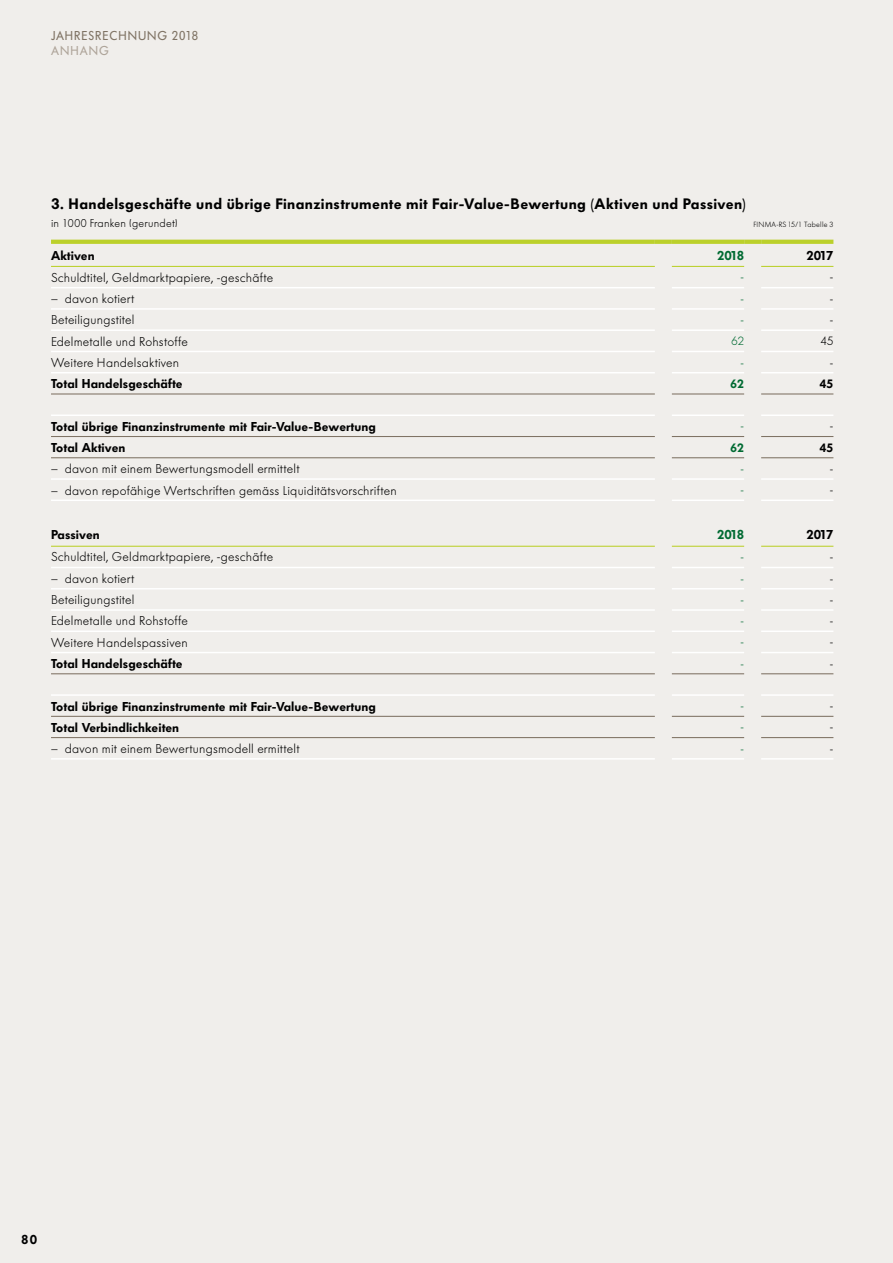
<style>
.page{position:relative;width:893px;height:1263px;background:#f0eeeb}
.page>*{position:absolute;margin:0;border:0;box-sizing:border-box;transform-origin:0 0}
.t1{font:600 15px "Futura BQ";letter-spacing:.03em;color:#000}
.t2{font:300 12.75px "Futura BQ";letter-spacing:.015em;color:#000}
.t3{font:600 12.75px "Futura BQ";letter-spacing:.01em;color:#000}
.t4{font:12.75px "Futura BQ";letter-spacing:.07em;color:#7f7364}
.t5{font:600 12.75px "Futura BQ";letter-spacing:-.105em;color:#006a32}
.t6{font:12.75px "Futura BQ";letter-spacing:.08em;color:#aea499}
.t7{font:300 12px "Futura BQ";color:#006a32}
.t8{font:300 12px "Futura BQ";color:#000}
.t9{font:600 12px "Futura BQ";color:#006a32}
.t10{font:600 12px "Futura BQ";color:#000}
.t11{font:300 11.25px "Futura BQ";letter-spacing:.02em;color:#000}
.t12{font:300 7.5px "Futura BQ";letter-spacing:.03em;color:#000}
.s1{font-family:"Verdigris MVB Pro Text";font-weight:400;font-size:13.5px}
</style>
<div class="page">
<hr style="left:51px;top:287px;width:604px;height:1px;background:#fff">
<hr style="left:672px;top:287px;width:72px;height:1px;background:#fff">
<hr style="left:761px;top:287px;width:72px;height:1px;background:#fff">
<hr style="left:51px;top:308px;width:604px;height:2px;background:#fff">
<hr style="left:672px;top:308px;width:72px;height:2px;background:#fff">
<hr style="left:761px;top:308px;width:72px;height:2px;background:#fff">
<hr style="left:51px;top:329px;width:604px;height:2px;background:#fff">
<hr style="left:672px;top:329px;width:72px;height:2px;background:#fff">
<hr style="left:761px;top:329px;width:72px;height:2px;background:#fff">
<hr style="left:672px;top:478px;width:72px;height:2px;background:#fff">
<hr style="left:761px;top:478px;width:72px;height:2px;background:#fff">
<hr style="left:672px;top:500px;width:72px;height:1px;background:#fff">
<hr style="left:761px;top:500px;width:72px;height:1px;background:#fff">
<hr style="left:672px;top:567px;width:72px;height:1px;background:#fff">
<hr style="left:761px;top:567px;width:72px;height:1px;background:#fff">
<hr style="left:672px;top:588px;width:72px;height:1px;background:#fff">
<hr style="left:761px;top:588px;width:72px;height:1px;background:#fff">
<hr style="left:672px;top:609px;width:72px;height:2px;background:#fff">
<hr style="left:761px;top:609px;width:72px;height:2px;background:#fff">
<hr style="left:672px;top:630px;width:72px;height:2px;background:#fff">
<hr style="left:761px;top:630px;width:72px;height:2px;background:#fff">
<hr style="left:672px;top:758px;width:72px;height:2px;background:#fff">
<hr style="left:761px;top:758px;width:72px;height:2px;background:#fff">
<hr style="left:51px;top:351px;width:604px;height:1px;background:#fff">
<hr style="left:672px;top:351px;width:72px;height:1px;background:#fff">
<hr style="left:761px;top:351px;width:72px;height:1px;background:#fff">
<hr style="left:51px;top:372px;width:604px;height:1px;background:#fff">
<hr style="left:672px;top:372px;width:72px;height:1px;background:#fff">
<hr style="left:761px;top:372px;width:72px;height:1px;background:#fff">
<hr style="left:51px;top:414px;width:604px;height:2px;background:#fff">
<hr style="left:672px;top:414px;width:72px;height:2px;background:#fff">
<hr style="left:761px;top:414px;width:72px;height:2px;background:#fff">
<hr style="left:51px;top:652px;width:604px;height:1px;background:#fff">
<hr style="left:672px;top:652px;width:72px;height:1px;background:#fff">
<hr style="left:761px;top:652px;width:72px;height:1px;background:#fff">
<hr style="left:51px;top:694px;width:604px;height:2px;background:#fff">
<hr style="left:672px;top:694px;width:72px;height:2px;background:#fff">
<hr style="left:761px;top:694px;width:72px;height:2px;background:#fff">
<hr style="left:51px;top:478px;width:604px;height:2px;background:#fff">
<hr style="left:51px;top:500px;width:604px;height:1px;background:#fff">
<hr style="left:51px;top:567px;width:604px;height:1px;background:#fff">
<hr style="left:51px;top:588px;width:604px;height:1px;background:#fff">
<hr style="left:51px;top:609px;width:604px;height:2px;background:#fff">
<hr style="left:51px;top:630px;width:604px;height:2px;background:#fff">
<hr style="left:51px;top:758px;width:604px;height:2px;background:#fff">
<svg style="left:51px;top:240px;width:604px;height:4px;background:#bcd030"></svg>
<svg style="left:655px;top:240px;width:17px;height:4px"></svg>
<svg style="left:672px;top:240px;width:72px;height:4px"></svg>
<svg style="left:744px;top:240px;width:17px;height:4px"></svg>
<svg style="left:761px;top:240px;width:72px;height:4px"></svg>
<hr style="left:51px;top:266px;width:604px;height:1px;background:#bbd02b">
<hr style="left:672px;top:266px;width:72px;height:1px;background:#bbd02b">
<hr style="left:761px;top:266px;width:72px;height:1px;background:#bbd02b">
<hr style="left:51px;top:546px;width:604px;height:1px;background:#bbd02b">
<hr style="left:672px;top:546px;width:72px;height:1px;background:#bbd02b">
<hr style="left:761px;top:546px;width:72px;height:1px;background:#bbd02b">
<hr style="left:51px;top:393px;width:604px;height:1px;background:#7f7364">
<hr style="left:672px;top:393px;width:72px;height:1px;background:#7f7364">
<hr style="left:761px;top:393px;width:72px;height:1px;background:#7f7364">
<hr style="left:51px;top:436px;width:604px;height:1px;background:#7f7364">
<hr style="left:672px;top:436px;width:72px;height:1px;background:#7f7364">
<hr style="left:761px;top:436px;width:72px;height:1px;background:#7f7364">
<hr style="left:51px;top:673px;width:604px;height:1px;background:#7f7364">
<hr style="left:672px;top:673px;width:72px;height:1px;background:#7f7364">
<hr style="left:761px;top:673px;width:72px;height:1px;background:#7f7364">
<hr style="left:51px;top:716px;width:604px;height:1px;background:#7f7364">
<hr style="left:672px;top:716px;width:72px;height:1px;background:#7f7364">
<hr style="left:761px;top:716px;width:72px;height:1px;background:#7f7364">
<hr style="left:51px;top:457px;width:604px;height:1px;background:#7f7364">
<hr style="left:672px;top:457px;width:72px;height:1px;background:#7f7364">
<hr style="left:761px;top:457px;width:72px;height:1px;background:#7f7364">
<hr style="left:51px;top:737px;width:604px;height:1px;background:#7f7364">
<hr style="left:672px;top:737px;width:72px;height:1px;background:#7f7364">
<hr style="left:761px;top:737px;width:72px;height:1px;background:#7f7364">
<p class="t4" style="left:51px;top:29px;width:149px">JAHRESRECHNUNG 2018</p>
<p class="t6" style="left:51px;top:43px;width:59px">ANHANG</p>
<p class="t1" style="left:51px;top:195px;width:696px">3. Handelsgeschäfte und übrige Finanzinstrumente mit Fair-Value-Bewertung (Aktiven und Passiven)</p>
<p class="t11" style="left:51px;top:217px;width:128px">in 1000 Franken (gerundet)</p>
<p class="t12" style="left:753px;top:220px;width:82px">FINMA-RS 15/1 Tabelle 3</p>
<p class="t3" style="left:51px;top:248px;width:45px">Aktiven</p>
<p class="t5" style="left:717px;top:248px;width:29px">2018</p>
<p class="t3" style="left:806px;top:248px;width:29px">2017</p>
<p class="t2" style="left:51px;top:270px;width:224px">Schuldtitel, Geldmarktpapiere, -geschäfte</p>
<p class="t7" style="left:741px;top:270px;width:5px">-</p>
<p class="t8" style="left:830px;top:270px;width:5px">-</p>
<p class="t2" style="left:51px;top:291px;width:85px"><span class="s1">–</span> davon kotiert</p>
<p class="t7" style="left:741px;top:292px;width:5px">-</p>
<p class="t8" style="left:830px;top:292px;width:5px">-</p>
<p class="t2" style="left:51px;top:312px;width:85px">Beteiligungstitel</p>
<p class="t7" style="left:741px;top:313px;width:5px">-</p>
<p class="t8" style="left:830px;top:313px;width:5px">-</p>
<p class="t2" style="left:51px;top:334px;width:138px">Edelmetalle und Rohstoffe</p>
<p class="t7" style="left:732px;top:334px;width:14px">62</p>
<p class="t8" style="left:821px;top:334px;width:14px">45</p>
<p class="t2" style="left:51px;top:355px;width:130px">Weitere Handelsaktiven</p>
<p class="t7" style="left:741px;top:355px;width:5px">-</p>
<p class="t8" style="left:830px;top:355px;width:5px">-</p>
<p class="t3" style="left:51px;top:376px;width:133px">Total Handelsgeschäfte</p>
<p class="t9" style="left:730px;top:377px;width:15px">62</p>
<p class="t10" style="left:819px;top:377px;width:15px">45</p>
<p class="t3" style="left:51px;top:419px;width:326px">Total übrige Finanzinstrumente mit Fair-Value-Bewertung</p>
<p class="t7" style="left:741px;top:419px;width:5px">-</p>
<p class="t8" style="left:830px;top:419px;width:5px">-</p>
<p class="t3" style="left:51px;top:440px;width:76px">Total Aktiven</p>
<p class="t9" style="left:730px;top:440px;width:15px">62</p>
<p class="t10" style="left:819px;top:440px;width:15px">45</p>
<p class="t2" style="left:51px;top:461px;width:250px"><span class="s1">–</span> davon mit einem Bewertungsmodell ermittelt</p>
<p class="t7" style="left:741px;top:462px;width:5px">-</p>
<p class="t8" style="left:830px;top:462px;width:5px">-</p>
<p class="t2" style="left:51px;top:483px;width:347px"><span class="s1">–</span> davon repofähige Wertschriften gemäss Liquiditätsvorschriften</p>
<p class="t7" style="left:741px;top:483px;width:5px">-</p>
<p class="t8" style="left:830px;top:483px;width:5px">-</p>
<p class="t3" style="left:51px;top:527px;width:50px">Passiven</p>
<p class="t5" style="left:717px;top:527px;width:29px">2018</p>
<p class="t3" style="left:806px;top:527px;width:29px">2017</p>
<p class="t2" style="left:51px;top:550px;width:224px">Schuldtitel, Geldmarktpapiere, -geschäfte</p>
<p class="t7" style="left:741px;top:550px;width:5px">-</p>
<p class="t8" style="left:830px;top:550px;width:5px">-</p>
<p class="t2" style="left:51px;top:571px;width:85px"><span class="s1">–</span> davon kotiert</p>
<p class="t7" style="left:741px;top:571px;width:5px">-</p>
<p class="t8" style="left:830px;top:571px;width:5px">-</p>
<p class="t2" style="left:51px;top:592px;width:85px">Beteiligungstitel</p>
<p class="t7" style="left:741px;top:593px;width:5px">-</p>
<p class="t8" style="left:830px;top:593px;width:5px">-</p>
<p class="t2" style="left:51px;top:613px;width:138px">Edelmetalle und Rohstoffe</p>
<p class="t7" style="left:741px;top:614px;width:5px">-</p>
<p class="t8" style="left:830px;top:614px;width:5px">-</p>
<p class="t2" style="left:51px;top:635px;width:138px">Weitere Handelspassiven</p>
<p class="t7" style="left:741px;top:635px;width:5px">-</p>
<p class="t8" style="left:830px;top:635px;width:5px">-</p>
<p class="t3" style="left:51px;top:656px;width:133px">Total Handelsgeschäfte</p>
<p class="t7" style="left:741px;top:656px;width:5px">-</p>
<p class="t8" style="left:830px;top:656px;width:5px">-</p>
<p class="t3" style="left:51px;top:699px;width:326px">Total übrige Finanzinstrumente mit Fair-Value-Bewertung</p>
<p class="t7" style="left:741px;top:699px;width:5px">-</p>
<p class="t8" style="left:830px;top:699px;width:5px">-</p>
<p class="t3" style="left:51px;top:720px;width:130px">Total Verbindlichkeiten</p>
<p class="t7" style="left:741px;top:720px;width:5px">-</p>
<p class="t8" style="left:830px;top:720px;width:5px">-</p>
<p class="t2" style="left:51px;top:741px;width:250px"><span class="s1">–</span> davon mit einem Bewertungsmodell ermittelt</p>
<p class="t7" style="left:741px;top:741px;width:5px">-</p>
<p class="t8" style="left:830px;top:741px;width:5px">-</p>
<p class="t3" style="left:21px;top:1232px;width:18px">80</p>
</div>
